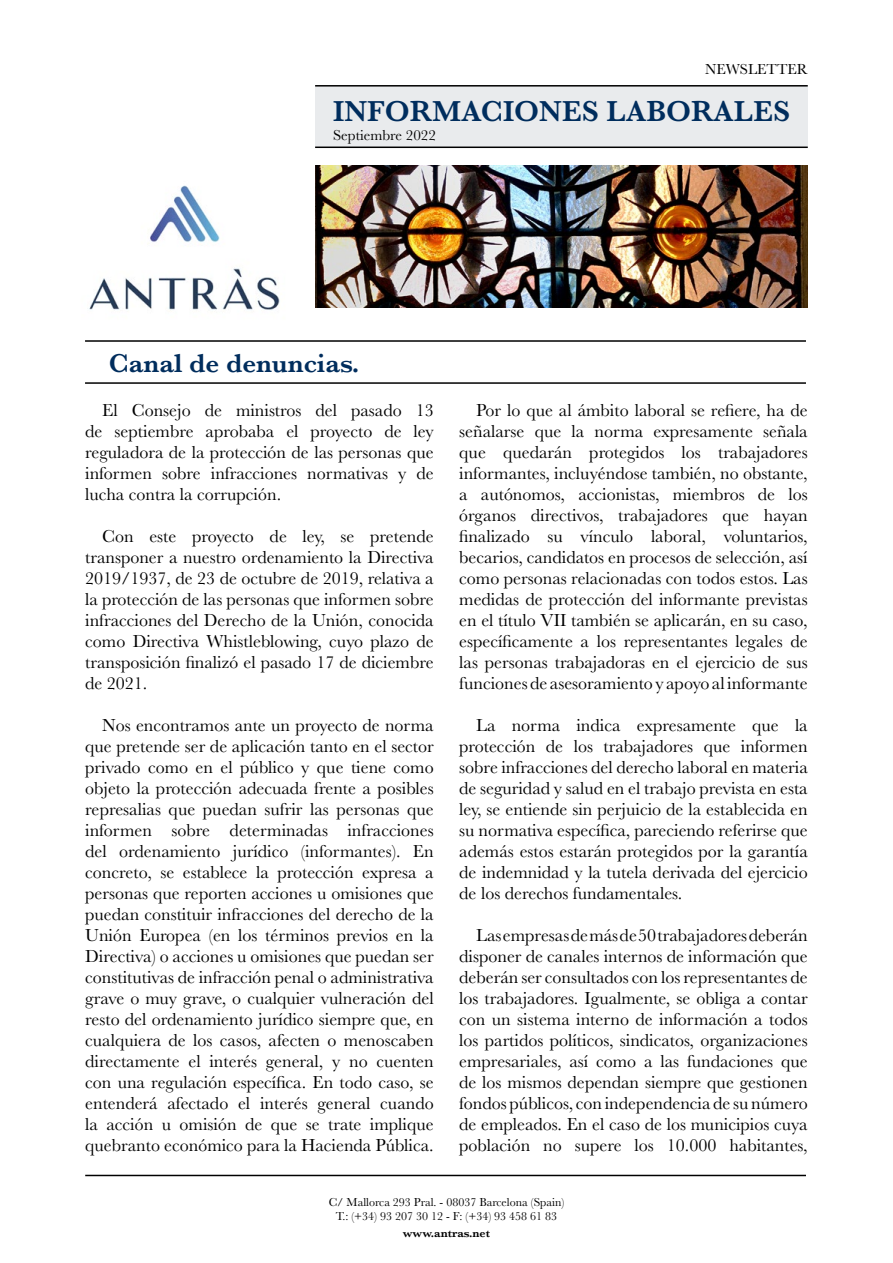
<style>
.page{position:relative;width:893px;height:1263px;background:#fff}
.page>*{position:absolute;margin:0;border:0;box-sizing:border-box;transform-origin:0 0}
.t1{font:600 30px "Baskerville";color:#002d5d}
.t2{font:600 27px "Baskerville";color:#002d5d}
.t3{font:18px/21px "Baskerville";color:#000;text-align:justify}
.t4{font:15px "Baskerville";color:#000}
.t5{font:12px/13.5px "Baskerville";color:#000;text-align:center}
.t6{font:600 12px "Baskerville";color:#000}
</style>
<div class="page">
<img style="left:89px;top:185px;width:191px;height:125px">
<img style="left:315px;top:166px;width:493px;height:142px">
<hr style="left:85px;top:1175px;width:721px;height:1px;background:#000">
<hr style="left:85px;top:340px;width:721px;height:2px;background:#000">
<hr style="left:85px;top:382px;width:721px;height:2px;background:#000">
<div style="left:315px;top:85px;width:493px;height:63px;background:#e9ebed"></div>
<hr style="left:315px;top:147px;width:493px;height:1px;background:#000">
<hr style="left:315px;top:85px;width:493px;height:2px;background:#000">
<p class="t4" style="left:705px;top:59px;width:104px">NEWSLETTER</p>
<h1 class="t1" style="left:333px;top:91px;width:459px">INFORMACIONES LABORALES</h1>
<p class="t4" style="left:333px;top:125px;width:104px">Septiembre 2022</p>
<h2 class="t2" style="left:109px;top:344px;width:252px">Canal de denuncias.</h2>
<p class="t3" style="left:85px;top:400px;width:350px;text-indent:17px">El Consejo de ministros del pasado 13 de septiembre aprobaba el proyecto de ley reguladora de la protección de las personas que informen sobre infracciones normativas y de lucha contra la corrupción.</p>
<p class="t3" style="left:85px;top:526px;width:350px;text-indent:17px">Con este proyecto de ley, se pretende transponer a nuestro ordenamiento la Directiva 2019/1937, de 23 de octubre de 2019, relativa a la protección de las personas que informen sobre infracciones del Derecho de la Unión, conocida como Directiva Whistleblowing, cuyo plazo de transposición finalizó el pasado 17 de diciembre de 2021.</p>
<p class="t3" style="left:85px;top:715px;width:350px;text-indent:17px">Nos encontramos ante un proyecto de norma que pretende ser de aplicación tanto en el sector privado como en el público y que tiene como objeto la protección adecuada frente a posibles represalias que puedan sufrir las personas que informen sobre determinadas infracciones del ordenamiento jurídico (informantes). En concreto, se establece la protección expresa a personas que reporten acciones u omisiones que puedan constituir infracciones del derecho de la Unión Europea (en los términos previos en la Directiva) o acciones u omisiones que puedan ser constitutivas de infracción penal o administrativa grave o muy grave, o cualquier vulneración del resto del ordenamiento jurídico siempre que, en cualquiera de los casos, afecten o menoscaben directamente el interés general, y no cuenten con una regulación específica. En todo caso, se entenderá afectado el interés general cuando la acción u omisión de que se trate implique quebranto económico para la Hacienda Pública.</p>
<p class="t3" style="left:459px;top:400px;width:350px;text-indent:17px">Por lo que al ámbito laboral se refiere, ha de señalarse que la norma expresamente señala que quedarán protegidos los trabajadores informantes, incluyéndose también, no obstante, a autónomos, accionistas, miembros de los órganos directivos, trabajadores que hayan finalizado su vínculo laboral, voluntarios, becarios, candidatos en procesos de selección, así como personas relacionadas con todos estos. Las medidas de protección del informante previstas en el título VII también se aplicarán, en su caso, específicamente a los representantes legales de las personas trabajadoras en el ejercicio de sus funciones de asesoramiento y apoyo al informante</p>
<p class="t3" style="left:459px;top:715px;width:350px;text-indent:17px">La norma indica expresamente que la protección de los trabajadores que informen sobre infracciones del derecho laboral en materia de seguridad y salud en el trabajo prevista en esta ley, se entiende sin perjuicio de la establecida en su normativa específica, pareciendo referirse que además estos estarán protegidos por la garantía de indemnidad y la tutela derivada del ejercicio de los derechos fundamentales.</p>
<p class="t3" style="left:459px;top:925px;width:350px;text-indent:17px">Las empresas de más de 50 trabajadores deberán disponer de canales internos de información que deberán ser consultados con los representantes de los trabajadores. Igualmente, se obliga a contar con un sistema interno de información a todos los partidos políticos, sindicatos, organizaciones empresariales, así como a las fundaciones que de los mismos dependan siempre que gestionen fondos públicos, con independencia de su número de empleados. En el caso de los municipios cuya población no supere los 10.000 habitantes,</p>
<p class="t5" style="left:329px;top:1196px;width:237px">C/ Mallorca 293 Pral. - 08037 Barcelona (Spain)<br>T.: (+34) 93 207 30 12 - F: (+34) 93 458 61 83</p>
<p class="t6" style="left:403px;top:1225px;width:89px">www.antras.net</p>
</div>
